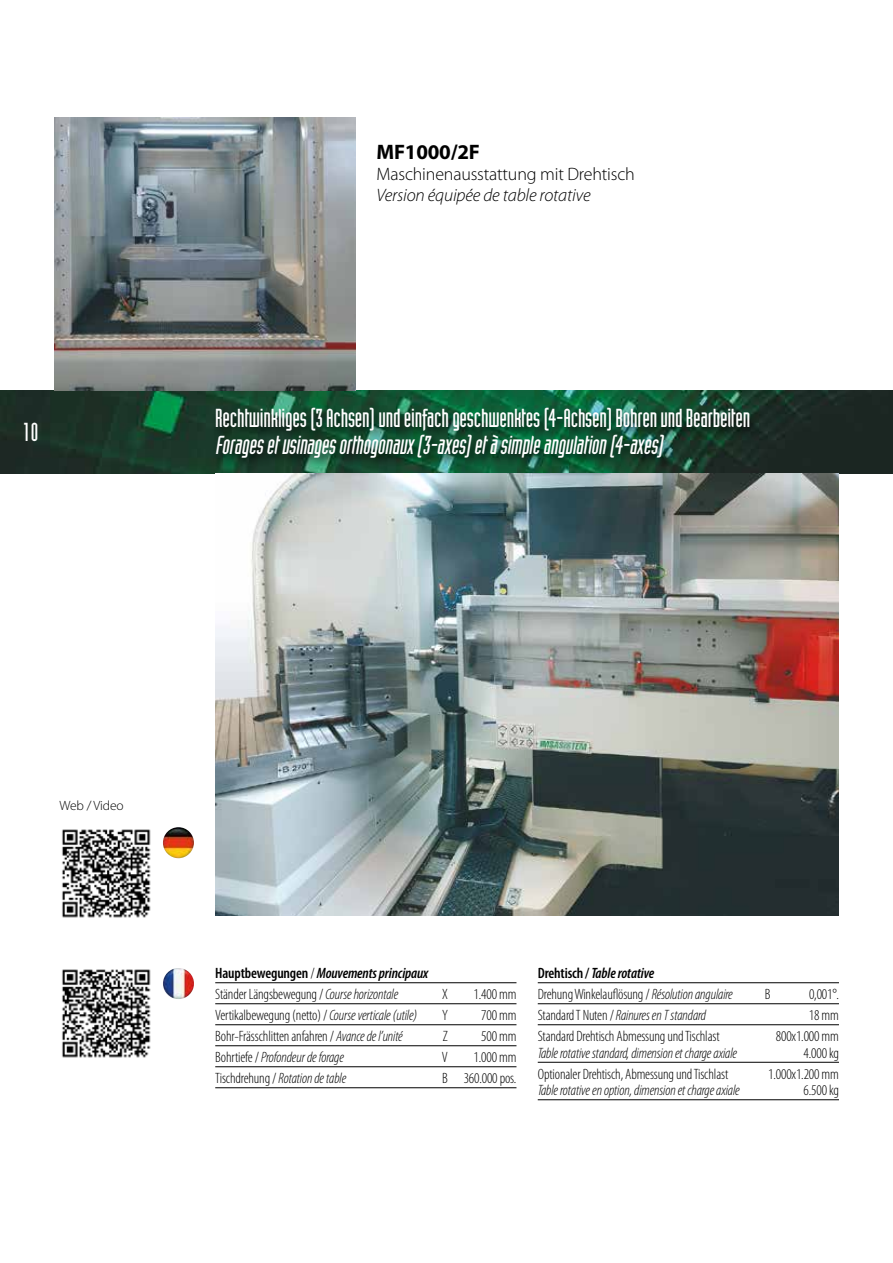
<style>
.page{position:relative;width:893px;height:1263px;background:#fff}
.page>*{position:absolute;margin:0;border:0;box-sizing:border-box;transform-origin:0 0}
.t1{font:25.5px "Industria LT Std Solid";letter-spacing:-.01em;color:#fff}
.t2{font:italic 25.5px "Industria LT Std Solid";color:#fff}
.t3{font:700 21px "Myriad Pro";letter-spacing:-.01em;color:#000}
.t4{font:300 18px "Myriad Pro";letter-spacing:-.01em;color:#000}
.t5{font:italic 300 18px "Myriad Pro";letter-spacing:-.01em;color:#000}
.t6{font:300 condensed 15px/21px "Myriad Pro";letter-spacing:-.01em;color:#000}
.t7{font:italic 300 condensed 15px "Myriad Pro";letter-spacing:-.01em;color:#000}
.t8{font:300 13.5px "Myriad Pro";letter-spacing:-.01em;color:#000}
.s1{font-weight:600}
.s2{font-weight:600;font-style:italic}
.s3{font-style:italic}
.s4{font-style:normal}
</style>
<div class="page">
<img style="left:0;top:390px;width:893px;height:83px">
<img style="left:54px;top:117px;width:301px;height:273px">
<img style="left:215px;top:473px;width:624px;height:442px">
<hr style="left:215px;top:982px;width:301px;height:1px;background:#000">
<hr style="left:215px;top:1003px;width:301px;height:1px;background:#000">
<hr style="left:215px;top:1024px;width:301px;height:1px;background:#000">
<hr style="left:215px;top:1045px;width:301px;height:1px;background:#000">
<hr style="left:215px;top:1066px;width:301px;height:1px;background:#000">
<hr style="left:215px;top:1087px;width:301px;height:1px;background:#000">
<hr style="left:538px;top:982px;width:301px;height:1px;background:#000">
<hr style="left:538px;top:1003px;width:301px;height:1px;background:#000">
<hr style="left:538px;top:1024px;width:301px;height:1px;background:#000">
<hr style="left:538px;top:1062px;width:301px;height:1px;background:#000">
<hr style="left:538px;top:1099px;width:301px;height:1px;background:#000">
<div style="left:212px;top:405px;width:549px;height:65px;background:#000;opacity:.75"></div>
<img style="left:62px;top:829px;width:89px;height:89px">
<img style="left:62px;top:969px;width:89px;height:89px">
<img style="left:163px;top:827px;width:31px;height:31px;border-radius:16px">
<img style="left:163px;top:968px;width:31px;height:31px;border-radius:16px">
<h1 class="t1" style="left:23px;top:418px;width:17px">10</h1>
<h2 class="t3" style="left:376px;top:138px;width:105px">MF1000/2F</h2>
<p class="t4" style="left:376px;top:163px;width:260px">Maschinenausstattung mit Drehtisch</p>
<p class="t5" style="left:376px;top:184px;width:216px">Version équipée de table rotative</p>
<h1 class="t1" style="left:215px;top:404px;width:536px">Rechtwinkliges (3 Achsen) und einfach geschwenktes (4-Achsen) Bohren und Bearbeiten</h1>
<h1 class="t2" style="left:215px;top:431px;width:454px">Foragesetusinagesorthogonaux(3-axes)etàsimpleangulation(4-axes)</h1>
<p class="t8" style="left:60px;top:797px;width:66px">Web / Video</p>
<p class="t6" style="left:215px;top:962px;width:215px"><span class="s1">Hauptbewegungen</span> / <span class="s2">Mouvements principaux<br></span>Ständer Längsbewegung / <span class="s3">Course horizontale</span></p>
<p class="t6" style="left:442px;top:983px;width:7px">X</p>
<p class="t6" style="left:474px;top:983px;width:44px">1.400 mm</p>
<p class="t6" style="left:538px;top:962px;width:197px"><span class="s1">Drehtisch /</span> <span class="s2">Table rotative<br></span>Drehung Winkelauflösung / <span class="s3">Résolution angulaire</span></p>
<p class="t6" style="left:765px;top:983px;width:7px">B</p>
<p class="t6" style="left:809px;top:983px;width:31px">0,001°.</p>
<p class="t6" style="left:215px;top:1004px;width:204px">Vertikalbewegung (netto) / <span class="s3">Course verticale (utile)</span></p>
<p class="t6" style="left:442px;top:1004px;width:7px">Y</p>
<p class="t6" style="left:481px;top:1004px;width:37px">700 mm</p>
<p class="t6" style="left:215px;top:1025px;width:189px">Bohr-Frässchlitten anfahren / <span class="s3">Avance de l’unité</span></p>
<p class="t6" style="left:443px;top:1025px;width:7px">Z</p>
<p class="t6" style="left:481px;top:1025px;width:37px">500 mm</p>
<p class="t7" style="left:215px;top:1048px;width:130px"><span class="s4">Bohrtiefe /</span> Profondeur de forage</p>
<p class="t6" style="left:442px;top:1046px;width:8px">V</p>
<p class="t6" style="left:474px;top:1046px;width:44px">1.000 mm</p>
<p class="t7" style="left:215px;top:1069px;width:133px"><span class="s4">Tischdrehung /</span> Rotation de table</p>
<p class="t6" style="left:442px;top:1067px;width:76px">B 360.000 pos.</p>
<p class="t7" style="left:538px;top:1006px;width:170px"><span class="s4">Standard T Nuten /</span> Rainures en T standard</p>
<p class="t6" style="left:809px;top:1004px;width:32px">18 mm</p>
<p class="t6" style="left:538px;top:1025px;width:183px">Standard Drehtisch Abmessung und Tischlast</p>
<p class="t6" style="left:776px;top:1025px;width:65px">800x1.000 mm</p>
<p class="t7" style="left:538px;top:1044px;width:201px">Table rotative standard, dimension et charge axiale</p>
<p class="t6" style="left:803px;top:1042px;width:37px">4.000 kg</p>
<p class="t6" style="left:538px;top:1063px;width:192px">Optionaler Drehtisch, Abmessung und Tischlast</p>
<p class="t6" style="left:768px;top:1063px;width:72px">1.000x1.200 mm</p>
<p class="t7" style="left:538px;top:1081px;width:204px">Table rotative en option, dimension et charge axiale</p>
<p class="t6" style="left:803px;top:1079px;width:37px">6.500 kg</p>
</div>
